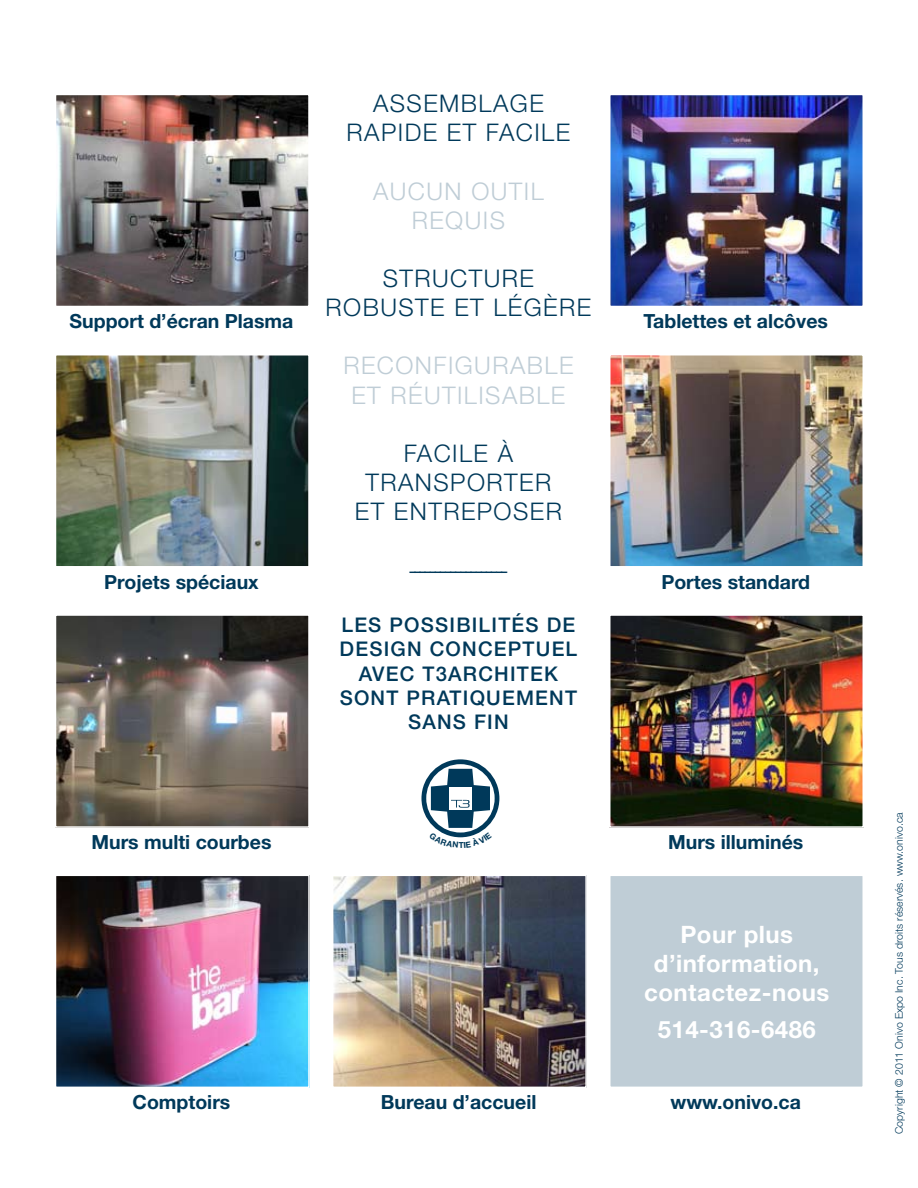
<style>
.page{position:relative;width:918px;height:1188px;background:#fff}
.page>*{position:absolute;margin:0;border:0;box-sizing:border-box;transform-origin:0 0}
.t1{font:300 24.3px/29.1px "Helvetica Neue";letter-spacing:.06em;color:#00395a;text-align:center}
.t2{font:300 24.3px/29.1px "Helvetica Neue";letter-spacing:.06em;color:#bfcdd6;text-align:center}
.t3{font:700 24px/28.8px "Helvetica Neue";letter-spacing:.02em;color:#fff;text-align:center}
.t4{font:500 20.25px/24.3px "Helvetica Neue";letter-spacing:.06em;color:#00395a}
.t5{font:700 19.5px "Helvetica Neue";color:#00395a}
.t6{font:300 10.5px "Helvetica Neue";letter-spacing:.005em;color:#00395a}
</style>
<div class="page">
<img style="left:58px;top:97px;width:249px;height:207px">
<div style="left:55px;top:94px;width:255px;height:213px;border:2px solid #fff"></div>
<img style="left:612px;top:97px;width:249px;height:207px">
<div style="left:609px;top:94px;width:255px;height:213px;border:2px solid #fff"></div>
<img style="left:58px;top:357px;width:249px;height:208px">
<div style="left:55px;top:354px;width:255px;height:214px;border:2px solid #fff"></div>
<img style="left:612px;top:357px;width:249px;height:208px">
<div style="left:609px;top:354px;width:255px;height:214px;border:2px solid #fff"></div>
<img style="left:58px;top:617px;width:249px;height:208px">
<div style="left:55px;top:614px;width:255px;height:214px;border:2px solid #fff"></div>
<img style="left:612px;top:617px;width:249px;height:208px">
<div style="left:609px;top:614px;width:255px;height:214px;border:2px solid #fff"></div>
<img style="left:58px;top:878px;width:249px;height:207px">
<div style="left:55px;top:875px;width:255px;height:213px;border:2px solid #fff"></div>
<img style="left:335px;top:878px;width:249px;height:207px">
<div style="left:332px;top:875px;width:255px;height:213px;border:2px solid #fff"></div>
<div style="left:609px;top:875px;width:255px;height:213px;background:#bfcdd6;border:2px solid #fff"></div>
<svg style="left:421px;top:759px;width:78px;height:78px"></svg>
<svg style="left:426px;top:764px;width:69px;height:69px"></svg>
<svg style="left:429px;top:769px;width:63px;height:69px"></svg>
<p class="t1" style="left:347px;top:88px;width:225px">ASSEMBLAGE<br>RAPIDE ET FAC ILE</p>
<p class="t2" style="left:373px;top:176px;width:172px">AUCUN OUTIL<br>REQUIS</p>
<p class="t1" style="left:326px;top:263px;width:267px">STRUCTURE<br>ROBUSTE ET LÉGÈRE</p>
<p class="t5" style="left:70px;top:309px;width:225px">Support d’écran Plasma</p>
<p class="t5" style="left:643px;top:309px;width:186px">Tablettes et alcôves</p>
<p class="t2" style="left:343px;top:351px;width:232px">RECONFIGURABLE<br>ET RÉUTILISABLE</p>
<p class="t1" style="left:355px;top:438px;width:209px">FAC ILE À<br>TRANSPORTER<br>ET ENTREPOSER</p>
<p class="t1" style="left:408px;top:555px;width:102px">-------------------</p>
<p class="t5" style="left:104px;top:570px;width:156px">Projets spéciaux</p>
<p class="t5" style="left:661px;top:570px;width:150px">Portes standard</p>
<p class="t4" style="left:340px;top:613px;width:222px">LES POSSIBILITÉS DE<br>DESIGN CONCEPT</p>
<p class="t4" style="left:536px;top:637px;width:43px">UEL</p>
<p class="t4" style="left:359px;top:661px;width:201px">AVEC T3ARCHITE K</p>
<p class="t4" style="left:340px;top:685px;width:30px">SONT</p>
<p class="t4" style="left:407px;top:685px;width:112px">PRATIQUEMENT<br>SANS FIN</p>
<p class="t5" style="left:91px;top:830px;width:182px">Murs multi courbes</p>
<p class="t5" style="left:668px;top:830px;width:137px">Murs illuminés</p>
<p class="t3" style="left:644px;top:919px;width:187px">Pour plus d’information, contactez-nous</p>
<p class="t3" style="left:658px;top:1015px;width:160px">514-316-6486</p>
<p class="t5" style="left:133px;top:1090px;width:99px">Comptoirs</p>
<p class="t5" style="left:381px;top:1090px;width:157px">Bureau d’accueil</p>
<p class="t5" style="left:671px;top:1090px;width:132px">www.onivo.ca</p>
<p class="t6" style="left:893px;top:1134px;width:323px;rotate:-90deg">COPYRIGHT © 2011 ONIVO EXPO INC. TOUS DROITS RÉSERVÉS. WWW.ONIVO.CA</p>
</div>
